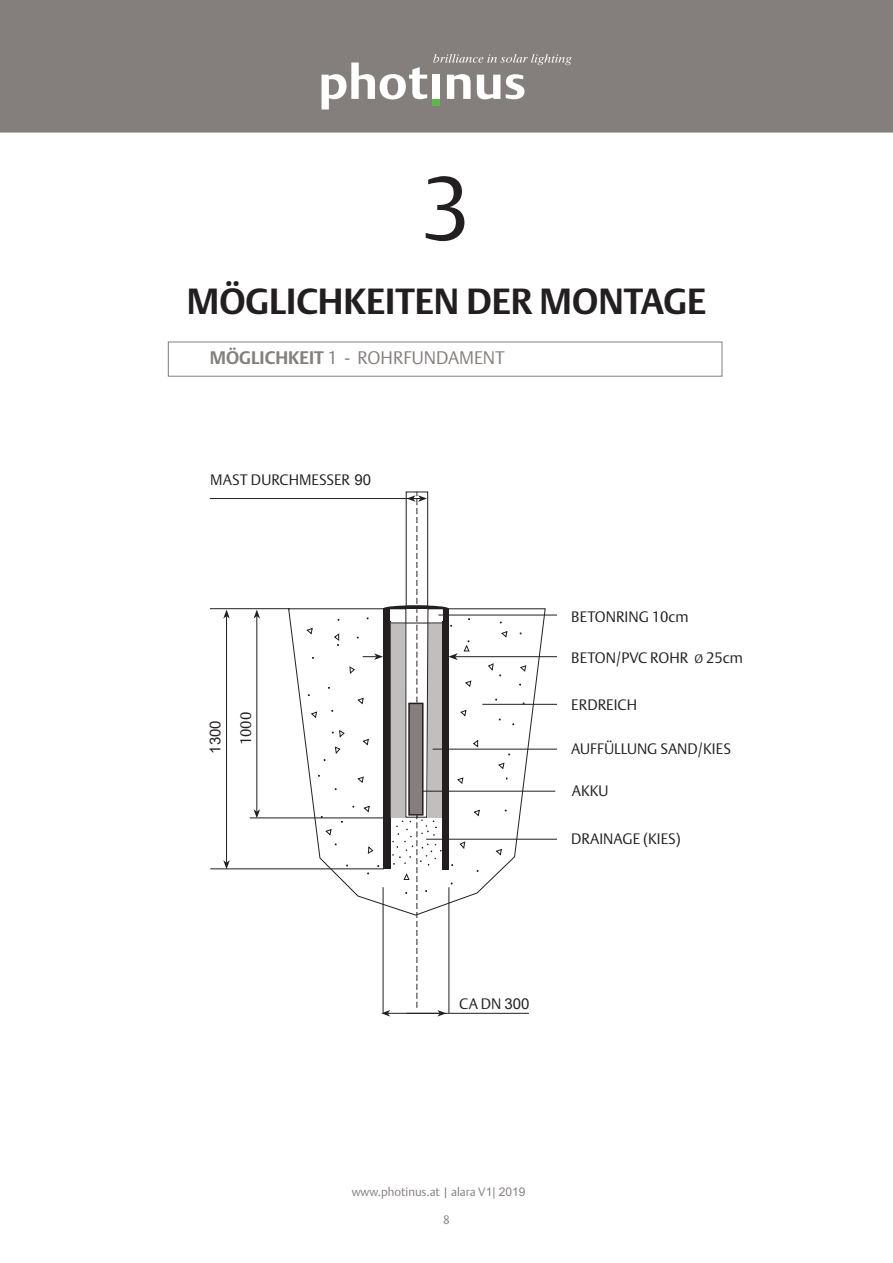
<style>
.page{position:relative;width:893px;height:1263px;background:#fff}
.page>*{position:absolute;margin:0;border:0;box-sizing:border-box;transform-origin:0 0}
.t1{font:300 89.1px "DTL Argo T";color:#231f20}
.t2{font:700 36px "DTL Argo ST";color:#231f20}
.t3{font:300 18px "DTL Argo T";color:#847f7d}
.t4{font:300 15px "DTL Argo T";color:#231f20}
.t5{font:15px "Arial";color:#231f20}
.t6{font:300 12px "DTL Argo T";color:#847f7d}
.s1{font-family:"DTL Argo ST";font-weight:700}
.s2{font-family:"Arial";font-weight:400}
.s3{font-size:12px}
</style>
<div class="page">
<div style="left:0;top:0;width:893px;height:133px;background:#847f7d;border:2px solid #847f7d"></div>
<svg style="left:322px;top:63px;width:105px;height:46px"></svg>
<div style="left:432px;top:75px;width:7px;height:24px;background:#fff"></div>
<svg style="left:447px;top:74px;width:24px;height:25px"></svg>
<svg style="left:477px;top:75px;width:23px;height:24px"></svg>
<svg style="left:506px;top:74px;width:18px;height:25px"></svg>
<div style="left:432px;top:99px;width:7px;height:7px;background:#59ba47"></div>
<svg style="left:433px;top:54px;width:139px;height:11px"></svg>
<div style="left:168px;top:342px;width:554px;height:35px;border:1px solid #847f7d"></div>
<hr style="left:426px;top:839px;width:131px;height:1px;background:#231f20">
<hr style="left:482px;top:704px;width:75px;height:1px;background:#231f20">
<hr style="left:250px;top:817px;width:134px;height:1px;background:#231f20">
<hr style="left:210px;top:868px;width:174px;height:1px;background:#231f20">
<hr style="left:210px;top:608px;width:80px;height:1px;background:#231f20">
<hr style="left:210px;top:498px;width:210px;height:1px;background:#231f20">
<hr style="left:455px;top:656px;width:102px;height:1px;background:#231f20">
<hr style="left:226px;top:616px;width:1px;height:247px;background:#231f20">
<svg style="left:223px;top:610px;width:7px;height:9px"></svg>
<svg style="left:223px;top:860px;width:7px;height:9px"></svg>
<hr style="left:257px;top:616px;width:1px;height:196px;background:#231f20">
<svg style="left:254px;top:610px;width:6px;height:9px"></svg>
<svg style="left:254px;top:809px;width:6px;height:9px"></svg>
<hr style="left:433px;top:749px;width:124px;height:1px;background:#231f20">
<hr style="left:417px;top:791px;width:138px;height:1px;background:#231f20">
<hr style="left:438px;top:615px;width:119px;height:1px;background:#231f20">
<svg style="left:288px;top:608px;width:258px;height:262px"></svg>
<hr style="left:388px;top:1013px;width:141px;height:1px;background:#231f20">
<svg style="left:306px;top:492px;width:221px;height:524px"></svg>
<div style="left:409px;top:703px;width:14px;height:112px;background:#847f7d"></div>
<div style="left:408px;top:703px;width:15px;height:113px;border:2px solid #231f20"></div>
<p class="t1" style="left:422px;top:155px;width:51px">3</p>
<p class="t2" style="left:187px;top:280px;width:521px">MÖGLICHKEITEN DER MONTAGE</p>
<p class="t3" style="left:210px;top:347px;width:297px"><span class="s1">MÖGLICHKEIT</span> 1 - ROHRFUNDAMENT</p>
<p class="t4" style="left:210px;top:471px;width:162px">MAST DURCHMESSER <span class="s2">90</span></p>
<p class="t5" style="left:205px;top:754px;width:35px;rotate:-90deg">1300</p>
<p class="t4" style="left:237px;top:745px;width:35px;rotate:-90deg">1000</p>
<p class="t4" style="left:571px;top:608px;width:119px">BETONRING 10cm</p>
<p class="t4" style="left:571px;top:649px;width:173px">BETON/PVC ROHR <span class="s3">Ø</span> 25cm</p>
<p class="t4" style="left:571px;top:695px;width:67px">ERDREICH</p>
<p class="t4" style="left:571px;top:739px;width:161px">AUFFÜLLUNG SAND/KIES</p>
<p class="t4" style="left:572px;top:781px;width:38px">AKKU</p>
<p class="t4" style="left:571px;top:830px;width:111px">DRAINAGE (KIES)</p>
<p class="t4" style="left:459px;top:995px;width:72px">CA DN <span class="s2">300</span></p>
<p class="t6" style="left:352px;top:1184px;width:175px">www.photinus.at | alara V<span class="s2">1| 2019</span></p>
<p class="t6" style="left:443px;top:1212px;width:8px">8</p>
</div>
